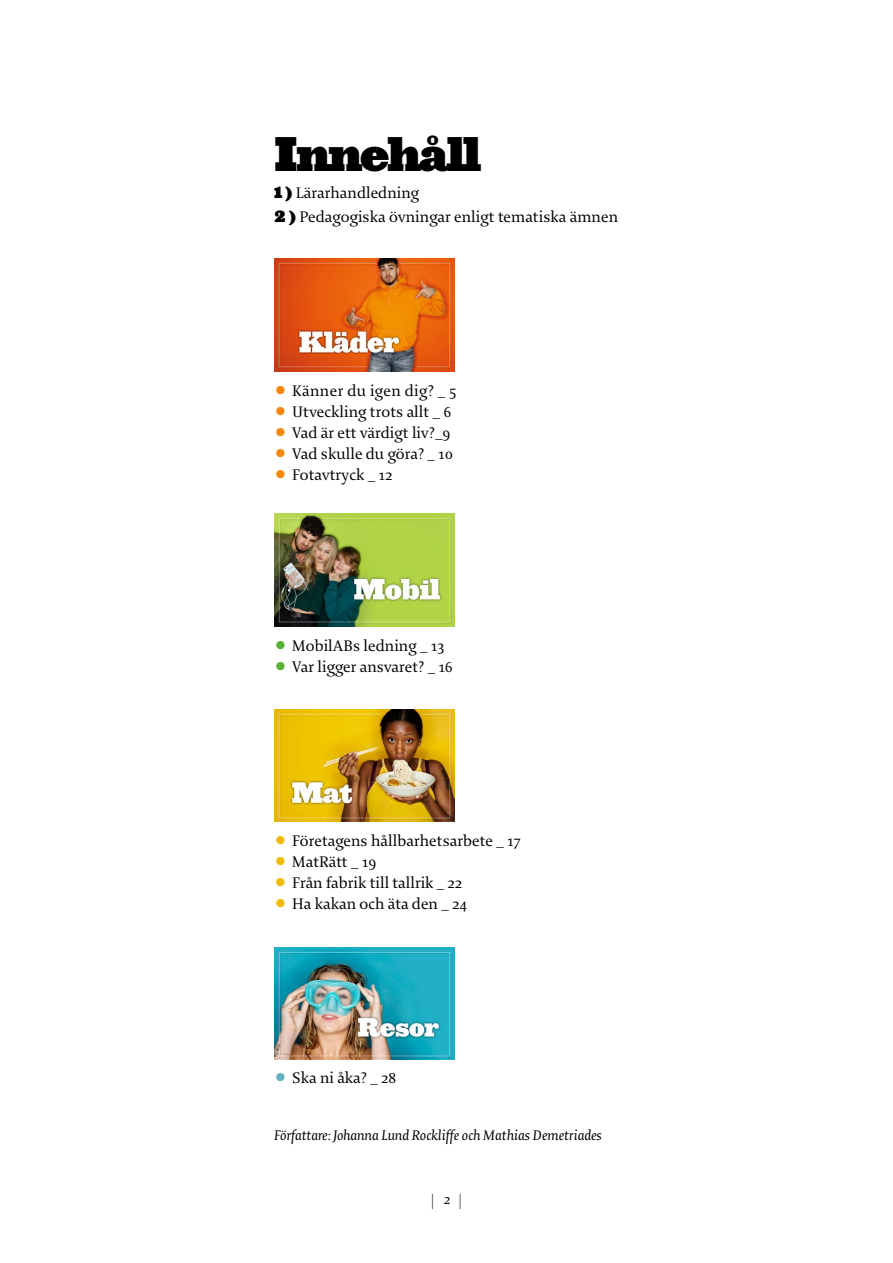
<style>
.page{position:relative;width:893px;height:1263px;background:#fff}
.page>*{position:absolute;margin:0;border:0;box-sizing:border-box;transform-origin:0 0}
.t1{font:45px "Ziggurat HTF Black";letter-spacing:-.04em;color:#000}
.t2{font:italic 17.1px "Enigma";color:#000;scale:.5 1}
.t3{font:16.5px/24px "Enigma";color:#000}
.t4{font:16.5px "Enigma";letter-spacing:.02em;color:#000}
.t5{font:italic 15px "Enigma";color:#000}
.s1{font-family:"Ziggurat HTF Black";font-size:15px}
.s2{font-size:37.5px;color:#f7860c}
.s3{font-size:37.5px;color:#5ab133}
.s4{font-size:37.5px;color:#f3bb00}
.s5{font-size:37.5px;color:#64b1bf}
.s6{font-size:15.3px}
</style>
<div class="page">
<img style="left:274px;top:947px;width:181px;height:113px">
<img style="left:274px;top:709px;width:181px;height:113px">
<img style="left:274px;top:513px;width:181px;height:113px">
<img style="left:275px;top:258px;width:179px;height:113px">
<h1 class="t1" style="left:274px;top:125px;width:208px">Innehåll</h1>
<p class="t3" style="left:274px;top:181px;width:345px"><span class="s1">1 )</span> Lärarhandledning<br><span class="s1">2 )</span> Pedagogiska övningar enligt tematiska ämnen</p>
<p class="t4" style="left:274px;top:382px;width:184px"><span class="s2">•</span> Känner du igen dig? _ 5</p>
<p class="t3" style="left:274px;top:400px;width:179px"><span class="s2">•</span> Utveckling trots allt _ 6</p>
<p class="t3" style="left:274px;top:421px;width:178px"><span class="s2">•</span> Vad är ett värdigt liv?_9</p>
<p class="t3" style="left:274px;top:442px;width:180px"><span class="s2">•</span> Vad skulle du göra? _ 10</p>
<p class="t3" style="left:274px;top:463px;width:120px"><span class="s2">•</span> Fotavtryck _ 12</p>
<p class="t3" style="left:274px;top:634px;width:172px"><span class="s3">•</span> MobilABs ledning _ 13</p>
<p class="t3" style="left:274px;top:655px;width:180px"><span class="s3">•</span> Var ligger ansvaret? _ 16</p>
<p class="t3" style="left:274px;top:829px;width:248px"><span class="s4">•</span> Företagens hållbarhetsarbete _ 17</p>
<p class="t3" style="left:274px;top:850px;width:104px"><span class="s4">•</span> MatRätt _ 19</p>
<p class="t3" style="left:274px;top:871px;width:190px"><span class="s4">•</span> Från fabrik till tallrik _ 22</p>
<p class="t3" style="left:274px;top:892px;width:194px"><span class="s4">•</span> Ha kakan och äta den _ 24</p>
<p class="t3" style="left:274px;top:1066px;width:124px"><span class="s5">•</span> Ska ni åka? _ 28</p>
<p class="t5" style="left:274px;top:1127px;width:329px">Författare: Johanna Lund Rockliffe och Mathias Demetriades</p>
<p class="t2" style="left:431px;top:1192px;width:62px">| <span class="s6">2</span> |</p>
</div>
